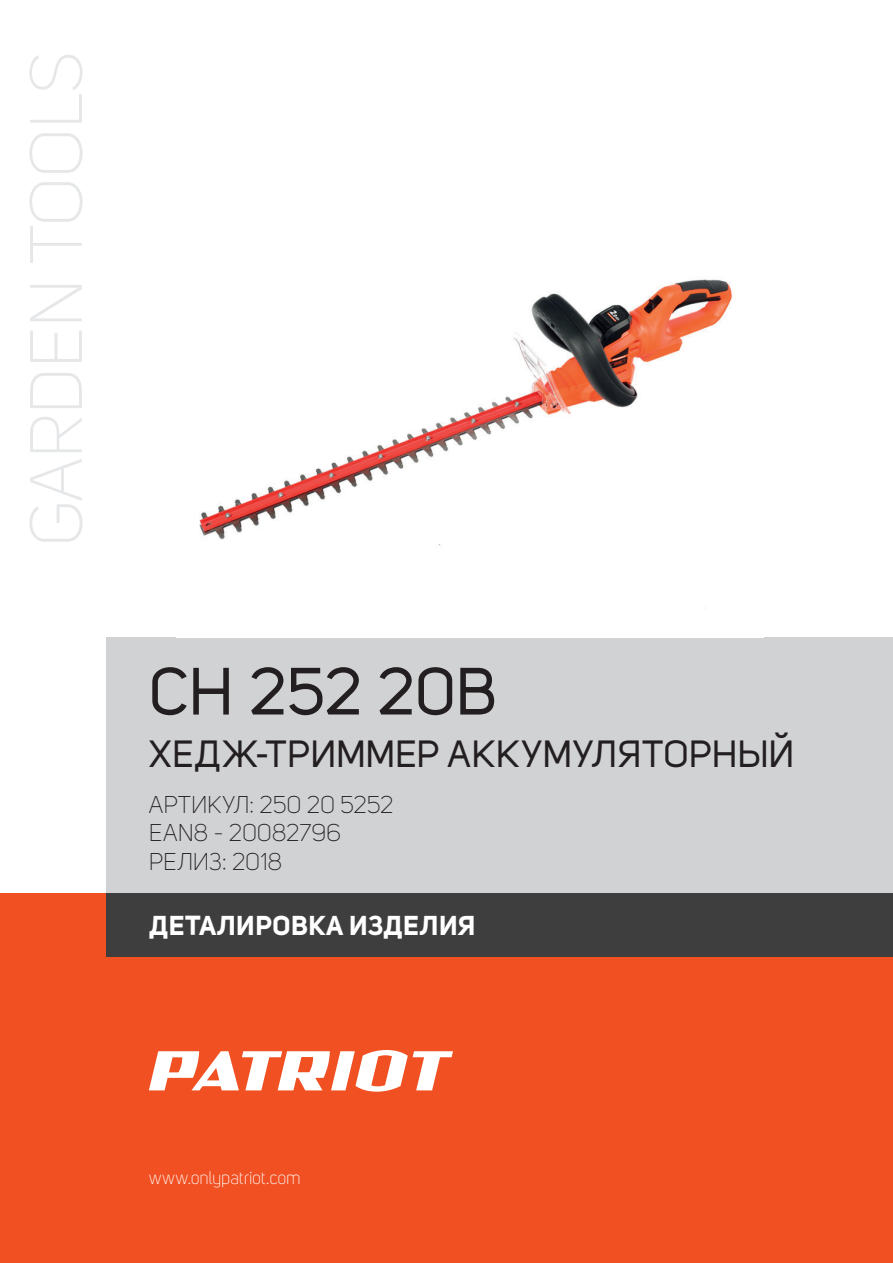
<style>
.page{position:relative;width:893px;height:1263px;background:#fff}
.page>*{position:absolute;margin:0;border:0;box-sizing:border-box;transform-origin:0 0}
.t1{font:300 73.05px "Uni Sans";letter-spacing:-.01em;color:#e6e7e9}
.t2{font:66px "Uni Sans";color:#231f20}
.t3{font:37.5px "Uni Sans";letter-spacing:.01em;color:#231f20}
.t4{font:700 27px "Uni Sans";letter-spacing:.02em;color:#fff}
.t5{font:300 24px/28.8px "Uni Sans";letter-spacing:-.005em;color:#231f20}
.t6{font:300 18px "Uni Sans";letter-spacing:-.015em;color:#fff}
</style>
<div class="page">
<div style="left:0;top:893px;width:893px;height:370px;background:#f15122"></div>
<div style="left:106px;top:893px;width:787px;height:64px;background:#3e3e3f"></div>
<div style="left:106px;top:638px;width:787px;height:255px;background:#d1d2d4"></div>
<svg style="left:149px;top:1050px;width:304px;height:42px"></svg>
<img style="left:199px;top:279px;width:534px;height:267px">
<h1 class="t1" style="left:15px;top:547px;width:497px;rotate:-90deg">GARDEN TOOLS</h1>
<h2 class="t2" style="left:149px;top:653px;width:349px">CH 252 20B</h2>
<h3 class="t3" style="left:149px;top:732px;width:647px">ХЕДЖ-ТРИММЕР АККУМУЛЯТОРНЫЙ</h3>
<p class="t5" style="left:149px;top:790px;width:246px">АРТИКУЛ: 250 20 5252<br>EAN8 - 20082796<br>РЕЛИЗ: 2018</p>
<p class="t4" style="left:149px;top:909px;width:328px">ДЕТАЛИРОВКА ИЗДЕЛИЯ</p>
<p class="t6" style="left:149px;top:1167px;width:154px">www.onlypatriot.com</p>
</div>
